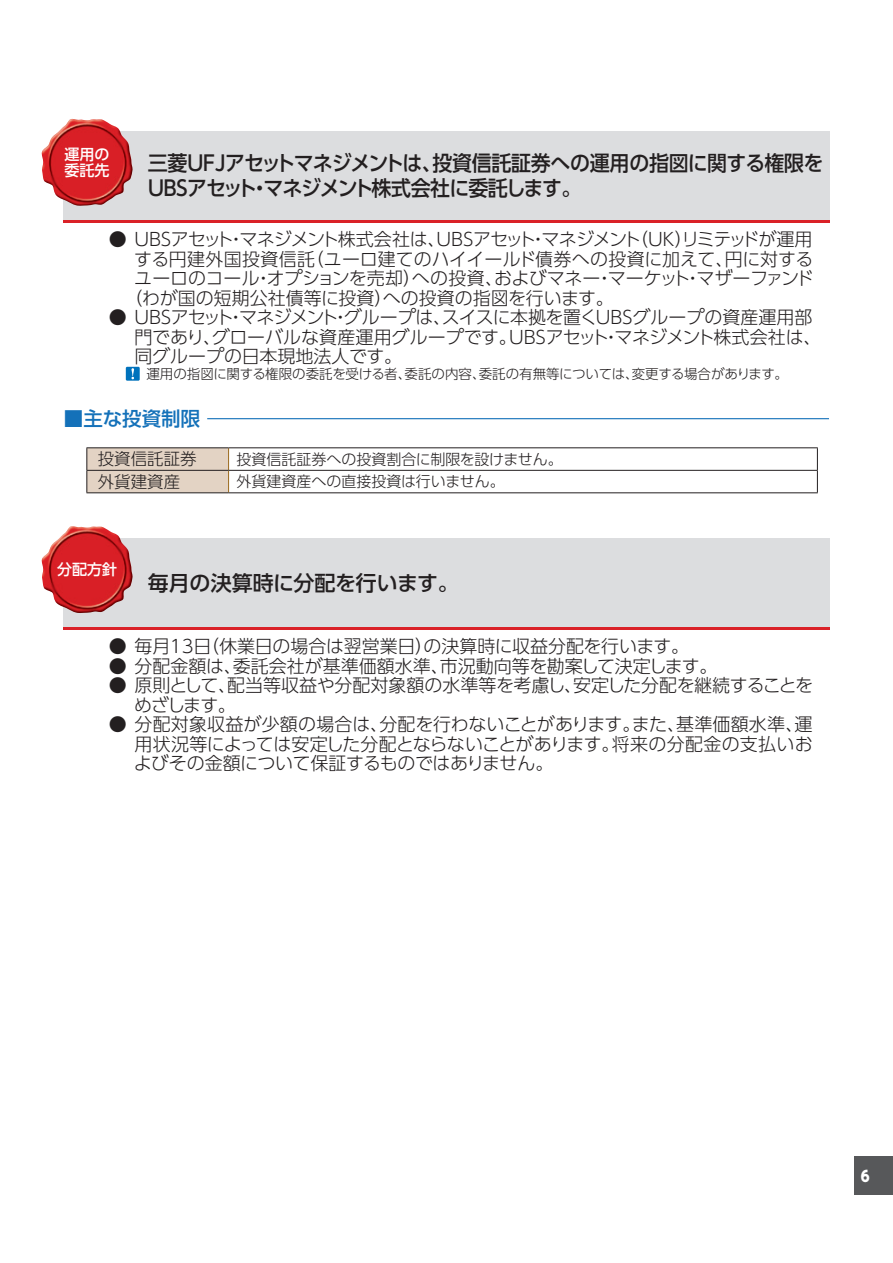
<style>
.page{position:relative;width:893px;height:1263px;background:#fff}
.page>*{position:absolute;margin:0;border:0;box-sizing:border-box;transform-origin:0 0}
.t1{font:500 21px/25.5px "UD Shin Go Pro";letter-spacing:-.04em;color:#231f20;scale:.95 1}
.t2{font:500 21px "UD Shin Go Pro";letter-spacing:-.01em;color:#231f20}
.t3{font:500 19.5px "UD Shin Go Pro";color:#1471b9}
.t4{font:300 18px/19.5px "UD Shin Go Pro";letter-spacing:-.015em;color:#231f20}
.t5{font:300 18px "UD Shin Go Pro";letter-spacing:-.1em;color:#231f20}
.t6{font:300 16.5px "UD Shin Go Pro";color:#231f20}
.t7{font:300 15px "UD Shin Go Pro";color:#231f20}
.t8{font:500 15px/16.5px "UD Shin Go Pro";color:#fff}
.t9{font:800 15px "UD Shin Go Pro";color:#fff;scale:.9 1}
.t10{font:300 13.5px "UD Shin Go Pro";letter-spacing:-.005em;color:#231f20}
</style>
<div class="page">
<div style="left:855px;top:1157px;width:38px;height:38px;background:#57585a"></div>
<div style="left:63px;top:131px;width:766px;height:92px;background:#dcdddf"></div>
<hr style="left:63px;top:220px;width:766px;height:3px;background:#da2128">
<img style="left:41px;top:119px;width:92px;height:87px">
<div style="left:126px;top:367px;width:14px;height:14px;background:#0072bc"></div>
<svg style="left:131px;top:368px;width:3px;height:11px"></svg>
<hr style="left:207px;top:418px;width:622px;height:1px;background:#1471b9">
<hr style="left:86px;top:447px;width:143px;height:1px;background:#231f20">
<hr style="left:229px;top:447px;width:589px;height:1px;background:#231f20">
<svg style="left:86px;top:448px;width:143px;height:44px;background:#dbcbbc"></svg>
<hr style="left:229px;top:470px;width:589px;height:1px;background:#231f20">
<svg style="left:817px;top:448px;width:1px;height:44px"></svg>
<hr style="left:86px;top:492px;width:143px;height:1px;background:#231f20">
<hr style="left:229px;top:492px;width:589px;height:1px;background:#231f20">
<div style="left:63px;top:538px;width:766px;height:92px;background:#dcdddf"></div>
<hr style="left:63px;top:627px;width:766px;height:3px;background:#da2128">
<img style="left:41px;top:526px;width:92px;height:87px">
<p class="t8" style="left:64px;top:145px;width:47px">運用の委託先</p>
<p class="t1" style="left:146px;top:149px;width:714px">三菱ＵＦＪアセットマネジメントは、投資信託証券への運用の指図に関する権限を<br>ＵＢＳアセット・マネジメント株式会社に委託します。</p>
<p class="t5" style="left:109px;top:225px;width:705px">● ＵＢＳアセット・マネジメント株式会社は、ＵＢＳアセット・マネジメント（ＵＫ）リミテッドが運用</p>
<p class="t4" style="left:134px;top:248px;width:681px">する円建外国投資信託（ユーロ建てのハイイールド債券への投資に加えて、円に対する</p>
<p class="t4" style="left:134px;top:268px;width:681px">ユーロのコール・オプションを売却）への投資、およびマネー・マーケット・マザーファンド</p>
<p class="t4" style="left:125px;top:287px;width:491px">（わが国の短期公社債等に投資）への投資の指図を行います。</p>
<p class="t4" style="left:134px;top:307px;width:688px;text-indent:-26px">● ＵＢＳアセット・マネジメント・グループは、スイスに本拠を置くUBSグループの資産運用部門であり、グローバルな資産運用グループです。ＵＢＳアセット・マネジメント株式会社は、同グループの日本現地法人です。</p>
<p class="t10" style="left:146px;top:363px;width:643px">運用の指図に関する権限の委託を受ける者、委託の内容、委託の有無等については、変更する場合があります。</p>
<p class="t3" style="left:64px;top:403px;width:138px">■主な投資制限</p>
<p class="t6" style="left:98px;top:446px;width:100px">投資信託証券</p>
<p class="t7" style="left:236px;top:447px;width:328px">投資信託証券への投資割合に制限を設けません。</p>
<p class="t6" style="left:98px;top:468px;width:84px">外貨建資産</p>
<p class="t7" style="left:236px;top:469px;width:270px">外貨建資産への直接投資は行いません。</p>
<p class="t8" style="left:57px;top:561px;width:61px">分配方針</p>
<p class="t2" style="left:148px;top:566px;width:313px">毎月の決算時に分配を行います。</p>
<p class="t4" style="left:109px;top:636px;width:582px">● 毎月13日（休業日の場合は翌営業日）の決算時に収益分配を行います。</p>
<p class="t4" style="left:109px;top:656px;width:610px">● 分配金額は、委託会社が基準価額水準、市況動向等を勘案して決定します。</p>
<p class="t4" style="left:134px;top:675px;width:680px;text-indent:-25px">● 原則として、配当等収益や分配対象額の水準等を考慮し、安定した分配を継続することをめざします。</p>
<p class="t4" style="left:134px;top:714px;width:680px;text-align:justify;text-indent:-25px">● 分配対象収益が少額の場合は、分配を行わないことがあります。また、基準価額水準、運用状況等によっては安定した分配とならないことがあります。将来の分配金の支払いおよびその金額について保証するものではありません。</p>
<p class="t9" style="left:861px;top:1163px;width:11px">6</p>
</div>
